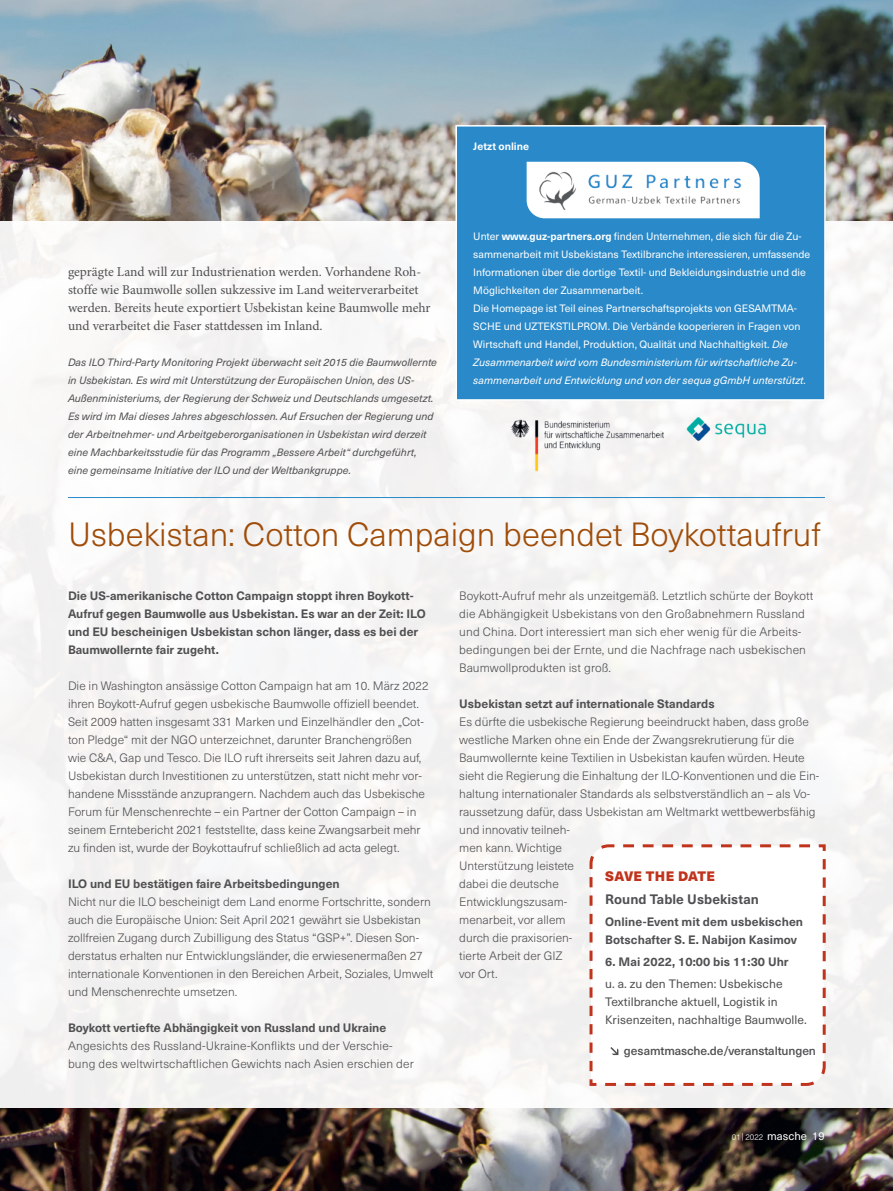
<style>
.page{position:relative;width:893px;height:1191px;background:#fff}
.page>*{position:absolute;margin:0;border:0;box-sizing:border-box;transform-origin:0 0}
.t1{font:300 33px "Neue Haas Unica W1 G";color:#9f4c08}
.t2{font:13.5px/18px "Minion Pro";color:#505052}
.t3{font:700 13.5px "Neue Haas Unica W1 G";letter-spacing:.005em;color:#505052}
.t4{font:900 13.5px "Neue Haas Unica W1 G";letter-spacing:.01em;color:#c0331c}
.t5{font:300 12px/18px "Neue Haas Unica W1 G";color:#505052}
.t6{font:700 12px/18px "Neue Haas Unica W1 G";color:#505052}
.t7{font:12px/18px "Neue Haas Unica W1 G";letter-spacing:.005em;color:#505052}
.t8{font:500 12px "Neue Haas Unica W1 G";letter-spacing:-.01em;color:#505052}
.t9{font:11.25px "Neue Haas Unica W1 G";color:#fff}
.t10{font:10.5px/18px "Neue Haas Unica W1 G";color:#fff}
.t11{font:italic 10.5px/18px "Neue Haas Unica W1 G";color:#505052}
.t12{font:700 10.5px "Neue Haas Unica W1 G";color:#fff}
.s1{font-weight:700}
.s2{font-style:italic}
.s3{font-weight:300;font-size:8.25px}
</style>
<div class="page">
<img style="left:0;top:0;width:893px;height:1191px">
<div style="left:0;top:222px;width:893px;height:886px;background:#f6f5f4"></div>
<div style="left:455px;top:125px;width:371px;height:276px;background:#2989c9;border:2px solid #fff"></div>
<img style="left:527px;top:162px;width:233px;height:56px">
<hr style="left:68px;top:497px;width:757px;height:1px;background:#2989c9">
<div style="left:589px;top:844px;width:237px;height:242px;background:#fff"></div>
<img style="left:686px;top:417px;width:81px;height:24px">
<img style="left:511px;top:419px;width:153px;height:53px">
<p class="t2" style="left:68px;top:263px;width:364px">geprägte Land will zur Industrienation werden. Vorhandene Roh&shy;stoffe wie Baumwolle sollen sukzessive im Land weiterverarbeitet werden. Bereits heute exportiert Usbekistan keine Baumwolle mehr und verarbeitet die Faser stattdessen im Inland.</p>
<p class="t11" style="left:68px;top:353px;width:370px">Das ILO Third-Party Monitoring Projekt überwacht seit 2015 die Baumwollernte in Usbekistan. Es wird mit Unterstützung der Europäischen Union, des US-Außenministeriums, der Regierung der Schweiz und Deutschlands umgesetzt.<br>Es wird im Mai dieses Jahres abgeschlossen. Auf Ersuchen der Regierung und der Arbeitnehmer- und Arbeitgeberorganisationen in Usbekistan wird derzeit eine Machbarkeitsstudie für das Programm „Bessere Arbeit“ durchgeführt, eine gemeinsame Initiative der ILO und der Weltbankgruppe.</p>
<p class="t12" style="left:473px;top:140px;width:57px">Jetzt online</p>
<p class="t10" style="left:473px;top:228px;width:339px">Unter <span class="s1">www.guz-partners.org</span> finden Unternehmen, die sich für die Zu&shy;sammenarbeit mit Usbekistans Textilbranche interessieren, umfassende Informationen über die dortige Textil- und Bekleidungsindustrie und die Möglichkeiten der Zusammenarbeit.<br>Die Homepage ist Teil eines Partnerschaftsprojekts von GESAMTMA-SCHE und UZTEKSTILPROM. Die Verbände kooperieren in Fragen von Wirtschaft und Handel, Produktion, Qualität und Nachhaltigkeit. <span class="s2">Die Zusammenarbeit wird vom Bundesministerium für wirtschaftliche Zu&shy;sammenarbeit und Entwicklung und von der sequa gGmbH unterstützt.</span></p>
<h1 class="t1" style="left:68px;top:517px;width:754px">Usbekistan: Cotton Campaign beendet Boykottaufruf</h1>
<p class="t6" style="left:68px;top:586px;width:359px">Die US-amerikanische Cotton Campaign stoppt ihren Boykott-Aufruf gegen Baumwolle aus Usbekistan. Es war an der Zeit: ILO und EU bescheinigen Usbekistan schon länger, dass es bei der Baumwollernte fair zugeht.</p>
<p class="t5" style="left:68px;top:677px;width:362px">Die in Washington ansässige Cotton Campaign hat am 10. März 2022 ihren Boykott-Aufruf gegen usbekische Baumwolle offiziell beendet.<br>Seit 2009 hatten insgesamt 331 Marken und Einzelhändler den „Cot&shy;ton Pledge“ mit der NGO unterzeichnet, darunter Branchengrößen wie C&amp;A, Gap und Tesco. Die ILO ruft ihrerseits seit Jahren dazu auf, Usbekistan durch Investitionen zu unterstützen, statt nicht mehr vor&shy;handene Missstände anzuprangern. Nachdem auch das Usbekische Forum für Menschenrechte – ein Partner der Cotton Campaign – in seinem Erntebericht 2021 feststellte, dass keine Zwangsarbeit mehr zu finden ist, wurde der Boykottaufruf schließlich ad acta gelegt.</p>
<p class="t6" style="left:68px;top:874px;width:273px">ILO und EU bestätigen faire Arbeitsbedingungen</p>
<p class="t5" style="left:68px;top:893px;width:367px">Nicht nur die ILO bescheinigt dem Land enorme Fortschritte, sondern auch die Europäische Union: Seit April 2021 gewährt sie Usbekistan zollfreien Zugang durch Zubilligung des Status “GSP+”. Diesen Son&shy;derstatus erhalten nur Entwicklungsländer, die erwiesenermaßen 27 internationale Konventionen in den Bereichen Arbeit, Soziales, Umwelt und Menschenrechte umsetzen.</p>
<p class="t6" style="left:68px;top:1018px;width:320px">Boykott vertiefte Abhängigkeit von Russland und Ukraine</p>
<p class="t5" style="left:68px;top:1037px;width:347px">Angesichts des Russland-Ukraine-Konflikts und der Verschie&shy;bung des weltwirtschaftlichen Gewichts nach Asien erschien der</p>
<p class="t5" style="left:459px;top:587px;width:356px">Boykott-Aufruf mehr als unzeitgemäß. Letztlich schürte der Boykott die Abhängigkeit Usbekistans von den Großabnehmern Russland und China. Dort interessiert man sich eher wenig für die Arbeits&shy;bedingungen bei der Ernte, und die Nachfrage nach usbekischen Baumwollprodukten ist groß.</p>
<p class="t6" style="left:459px;top:694px;width:257px">Usbekistan setzt auf internationale Standards</p>
<p class="t5" style="left:459px;top:713px;width:362px">Es dürfte die usbekische Regierung beeindruckt haben, dass große westliche Marken ohne ein Ende der Zwangsrekrutierung für die Baumwollernte keine Textilien in Usbekistan kaufen würden. Heute sieht die Regierung die Einhaltung der ILO-Konventionen und die Ein&shy;haltung internationaler Standards als selbstverständlich an – als Vo&shy;raussetzung dafür, dass Usbekistan am Weltmarkt wettbewerbsfähig und innovativ teilneh-<br>men kann. Wichtige<br>Unterstützung leistete<br>dabei die deutsche<br>Entwicklungszusam-<br>menarbeit, vor allem<br>durch die praxisorien-<br>tierte Arbeit der GIZ<br>vor Ort.</p>
<p class="t4" style="left:605px;top:870px;width:111px">SAVE THE DATE</p>
<p class="t3" style="left:605px;top:891px;width:155px">Round Table Usbekistan</p>
<p class="t6" style="left:605px;top:912px;width:199px">Online-Event mit dem usbekischen<br>Botschafter S. E. Nabijon Kasimov</p>
<p class="t6" style="left:605px;top:953px;width:185px">6. Mai 2022, 10:00 bis 11:30 Uhr</p>
<p class="t7" style="left:605px;top:975px;width:203px">u. a. zu den Themen: Usbekische<br>Textilbranche aktuell, Logistik in<br>Krisenzeiten, nachhaltige Baumwolle.</p>
<p class="t8" style="left:624px;top:1044px;width:194px">gesamtmasche.de/veranstaltungen</p>
<p class="t9" style="left:732px;top:1130px;width:95px"><span class="s3">01 | 2022</span> masche 19</p>
</div>
